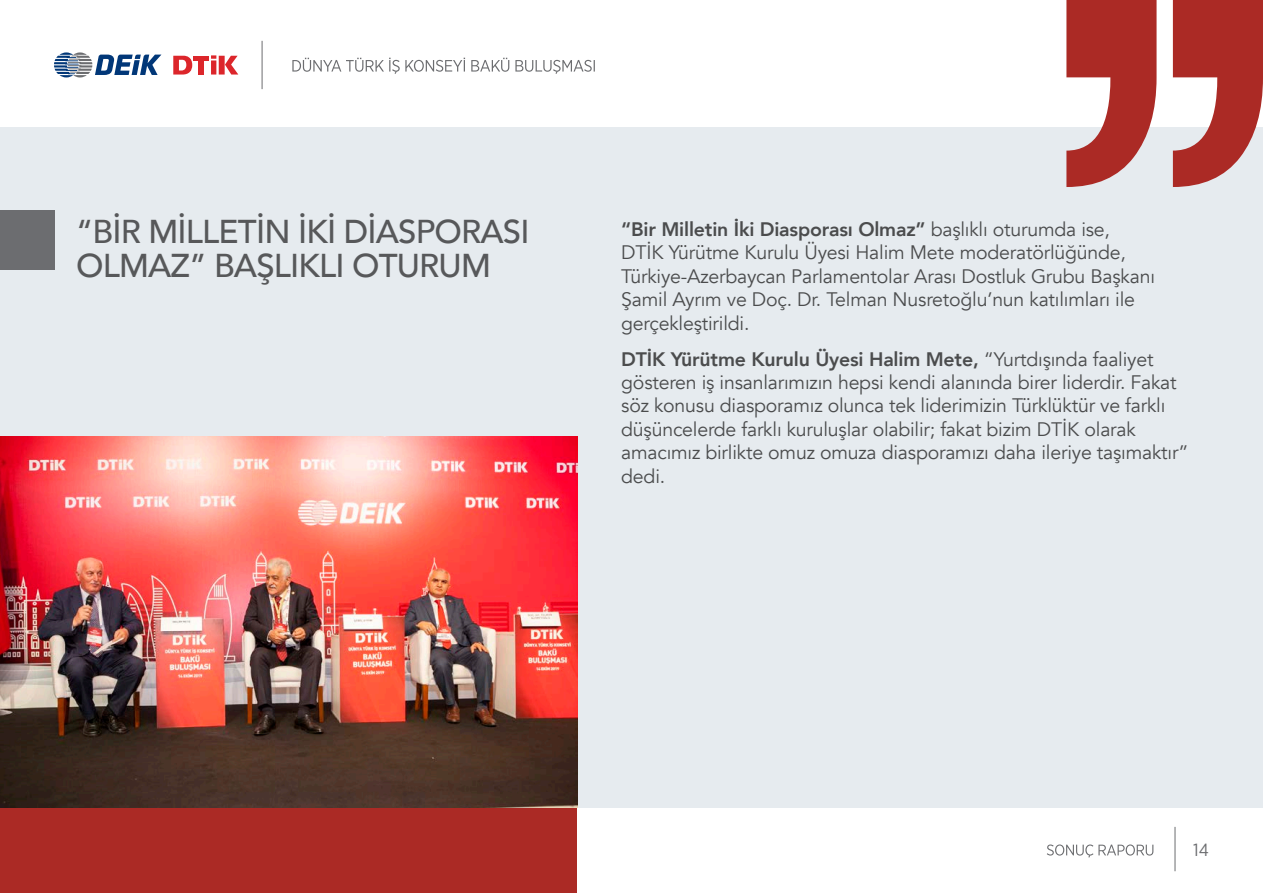
<style>
.page{position:relative;width:1263px;height:893px;background:#fff}
.page>*{position:absolute;margin:0;border:0;box-sizing:border-box;transform-origin:0 0}
.t1{font:500 33px/34.5px "Avenir";letter-spacing:-.025em;color:#57585a}
.t2{font:19.5px/23.4px "Avenir";letter-spacing:-.01em;color:#4b4c4d}
.t3{font:17.55px "Gotham Narrow";color:#6c6d70}
.s1{font-weight:800}
</style>
<div class="page">
<div style="left:0;top:808px;width:577px;height:85px;background:#ab2a25"></div>
<div style="left:0;top:128px;width:1263px;height:680px;background:#e6ebef"></div>
<svg style="left:54px;top:52px;width:107px;height:25px"></svg>
<svg style="left:292px;top:58px;width:303px;height:16px"></svg>
<svg style="left:1047px;top:844px;width:106px;height:14px"></svg>
<hr style="left:1175px;top:827px;width:1px;height:44px;background:#6c6d70">
<svg style="left:1066px;top:0;width:197px;height:187px"></svg>
<hr style="left:262px;top:41px;width:1px;height:48px;background:#6c6d70">
<hr style="left:193px;top:56px;width:15px;height:4px;background:#dc262b">
<div style="left:198px;top:58px;width:5px;height:17px;background:#dc262b"></div>
<svg style="left:173px;top:56px;width:19px;height:19px"></svg>
<svg style="left:211px;top:55px;width:27px;height:20px"></svg>
<img style="left:0;top:437px;width:577px;height:371px">
<div style="left:0;top:210px;width:54px;height:59px;background:#6c6d70"></div>
<p class="t1" style="left:76px;top:212px;width:455px">“BIR MILLETIN İKI DIASPORASI<br>OLMAZ” BAŞLIKLI OTURUM</p>
<p class="t2" style="left:621px;top:218px;width:535px"><span class="s1">“Bir Milletin İki Diasporası Olmaz”</span> başlıklı oturumda ise, DTİK Yürütme Kurulu Üyesi Halim Mete moderatörlüğünde, Türkiye-Azerbaycan Parlamentolar Arası Dostluk Grubu Başkanı Şamil Ayrım ve Doç. Dr. Telman Nusretoğlu’nun katılımları ile gerçekleştirildi.</p>
<p class="t2" style="left:621px;top:348px;width:569px"><span class="s1">DTİK Yürütme Kurulu Üyesi Halim Mete,</span> “Yurtdışında faaliyet gösteren iş insanlarımızın hepsi kendi alanında birer liderdir. Fakat söz konusu diasporamız olunca tek liderimizin Türklüktür ve farklı düşüncelerde farklı kuruluşlar olabilir; fakat bizim DTİK olarak amacımız birlikte omuz omuza diasporamızı daha ileriye taşımaktır” dedi.</p>
<p class="t3" style="left:1193px;top:839px;width:17px">14</p>
</div>
